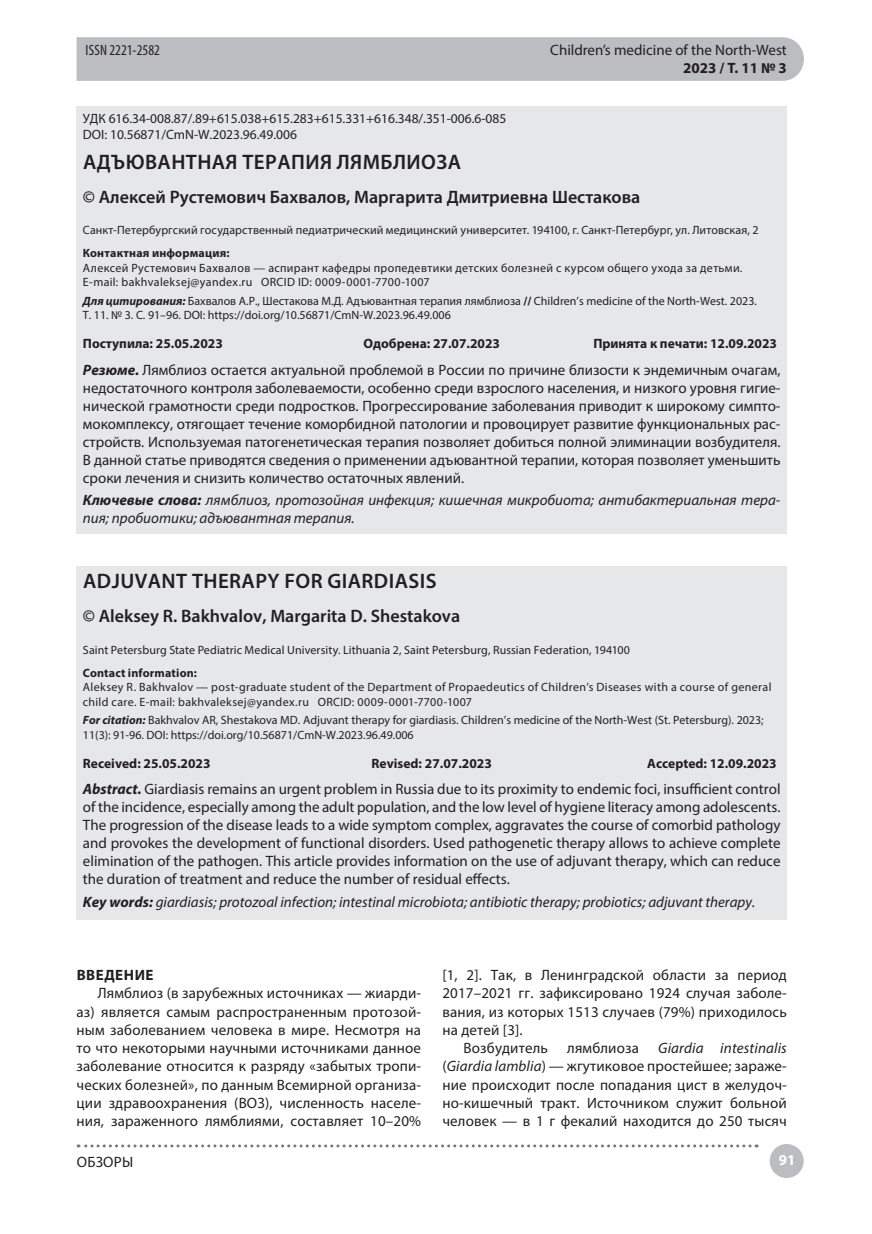
<style>
.page{position:relative;width:872px;height:1234px;background:#fff}
.page>*{position:absolute;margin:0;border:0;box-sizing:border-box;transform-origin:0 0}
.t1{font:600 21px "Myriad Pro";letter-spacing:.02em;color:#231f20}
.t2{font:600 18px "Myriad Pro";color:#231f20}
.t3{font:15px/18.3px "Myriad Pro";letter-spacing:.01em;color:#231f20;text-align:justify}
.t4{font:italic 15px/18px "Myriad Pro";color:#231f20}
.t5{font:700 15px "Myriad Pro";letter-spacing:.03em;color:#231f20}
.t6{font:condensed 15px "Myriad Pro";color:#231f20}
.t7{font:700 15px "Myriad Pro";color:#fff}
.t8{font:700 13.5px "Myriad Pro";color:#231f20}
.t9{font:13.5px/16.2px "Myriad Pro";color:#231f20}
.t10{font:12px/14.4px "Myriad Pro";letter-spacing:.01em;color:#231f20}
.t11{font:12px/14.4px "Myriad Pro";letter-spacing:.03em;color:#231f20}
.t12{font:700 12px "Myriad Pro";letter-spacing:.015em;color:#231f20}
.s1{font-weight:700;font-style:italic}
.s2{font-weight:700}
.s3{font-style:italic}
</style>
<div class="page">
<div style="left:77px;top:37px;width:727px;height:44px;background:#bcbdc0"></div>
<div style="left:769px;top:1143px;width:34px;height:34px;background:#bcbdc0;border-radius:50%"></div>
<svg style="left:78px;top:1144px;width:672px;height:3px"></svg>
<div style="left:77px;top:106px;width:710px;height:428px;background:#e6e7e9"></div>
<div style="left:77px;top:566px;width:710px;height:352px;background:#e6e7e9"></div>
<p class="t6" style="left:85px;top:45px;width:76px">ISSN 2221-2582</p>
<p class="t3" style="left:550px;top:42px;width:238px">Children’s medicine of the North-West</p>
<p class="t5" style="left:683px;top:62px;width:105px">2023 / Т. 11 № 3</p>
<p class="t9" style="left:83px;top:111px;width:425px">УДК 616.34-008.87/.89+615.038+615.283+615.331+616.348/.351-006.6-085<br>DOI: 10.56871/CmN-W.2023.96.49.006</p>
<h1 class="t1" style="left:83px;top:153px;width:379px">АДЪЮВАНТНАЯ ТЕРАПИЯ ЛЯМБЛИОЗА</h1>
<p class="t2" style="left:83px;top:190px;width:559px">© Алексей Рустемович Бахвалов, Маргарита Дмитриевна Шестакова</p>
<p class="t10" style="left:83px;top:224px;width:677px">Санкт-Петербургский государственный педиатрический медицинский университет. 194100, г. Санкт-Петербург, ул. Литовская, 2</p>
<p class="t12" style="left:83px;top:249px;width:148px">Контактная информация:</p>
<p class="t11" style="left:83px;top:261px;width:661px">Алексей Рустемович Бахвалов — аспирант кафедры пропедевтики детских болезней с курсом общего ухода за детьми.<br>E-mail: bakhvaleksej@yandex.ru ORCID ID: 0009-0001-7700-1007</p>
<p class="t10" style="left:83px;top:294px;width:675px"><span class="s1">Для цитирования:</span> Бахвалов А.Р., Шестакова М.Д. Адъювантная терапия лямблиоза <span class="s2">//</span> Children’s medicine of the North-West. 2023.<br>Т. 11. № 3. С. 91–96. DOI: https://doi.org/10.56871/CmN-W.2023.96.49.006</p>
<p class="t8" style="left:83px;top:338px;width:141px">Поступила: 25.05.2023</p>
<p class="t8" style="left:363px;top:338px;width:138px">Одобрена: 27.07.2023</p>
<p class="t8" style="left:593px;top:338px;width:185px">Принята к печати: 12.09.2023</p>
<p class="t3" style="left:83px;top:362px;width:699px"><span class="s1">Резюме.</span> Лямблиоз остается актуальной проблемой в России по причине близости к эндемичным очагам, недостаточного контроля заболеваемости, особенно среди взрослого населения, и низкого уровня гигие&shy;нической грамотности среди подростков. Прогрессирование заболевания приводит к широкому симпто&shy;мокомплексу, отягощает течение коморбидной патологии и провоцирует развитие функциональных рас&shy;стройств. Используемая патогенетическая терапия позволяет добиться полной элиминации возбудителя.<br>В данной статье приводятся сведения о применении адъювантной терапии, которая позволяет уменьшить сроки лечения и снизить количество остаточных явлений.</p>
<p class="t4" style="left:83px;top:492px;width:699px"><span class="s2">Ключевые слова:</span> лямблиоз, протозойная инфекция; кишечная микробиота; антибактериальная тера&shy;пия; пробиотики; адъювантная терапия.</p>
<h1 class="t1" style="left:83px;top:573px;width:355px">ADJUVANT THERAPY FOR GIARDIASIS</h1>
<p class="t2" style="left:83px;top:609px;width:379px">© Aleksey R. Bakhvalov, Margarita D. Shestakova</p>
<p class="t10" style="left:83px;top:643px;width:548px">Saint Petersburg State Pediatric Medical University. Lithuania 2, Saint Petersburg, Russian Federation, 194100</p>
<p class="t12" style="left:83px;top:668px;width:116px">Contact information:</p>
<p class="t11" style="left:83px;top:680px;width:690px">Aleksey R. Bakhvalov — post-graduate student of the Department of Propaedeutics of Children’s Diseases with a course of general child care. E-mail: bakhvaleksej@yandex.ru ORCID: 0009-0001-7700-1007</p>
<p class="t10" style="left:83px;top:713px;width:682px"><span class="s1">For citation:</span> Bakhvalov AR, Shestakova MD. Adjuvant therapy for giardiasis. Children’s medicine of the North-West (St. Petersburg). 2023;<br>11(3): 91-96. DOI: https://doi.org/10.56871/CmN-W.2023.96.49.006</p>
<p class="t8" style="left:83px;top:757px;width:129px">Received: 25.05.2023</p>
<p class="t8" style="left:371px;top:757px;width:122px">Revised: 27.07.2023</p>
<p class="t8" style="left:647px;top:757px;width:131px">Accepted: 12.09.2023</p>
<p class="t3" style="left:83px;top:781px;width:699px"><span class="s1">Abstract.</span> Giardiasis remains an urgent problem in Russia due to its proximity to endemic foci, insufficient control of the incidence, especially among the adult population, and the low level of hygiene literacy among adolescents.<br>The progression of the disease leads to a wide symptom complex, aggravates the course of comorbid pathology and provokes the development of functional disorders. Used pathogenetic therapy allows to achieve complete elimination of the pathogen. This article provides information on the use of adjuvant therapy, which can reduce the duration of treatment and reduce the number of residual effects.</p>
<p class="t4" style="left:83px;top:893px;width:674px"><span class="s2">Key words:</span> giardiasis; protozoal infection; intestinal microbiota; antibiotic therapy; probiotics; adjuvant therapy.</p>
<p class="t5" style="left:77px;top:968px;width:78px">ВВЕДЕНИЕ</p>
<p class="t3" style="left:77px;top:985px;width:346px;text-indent:21px">Лямблиоз (в зарубежных источниках — жиарди&shy;аз) является самым распространенным протозой&shy;ным заболеванием человека в мире. Несмотря на то что некоторыми научными источниками данное заболевание относится к разряду «забытых тропи&shy;ческих болезней», по данным Всемирной организа&shy;ции здравоохранения (ВОЗ), численность населе&shy;ния, зараженного лямблиями, составляет 10–20%</p>
<p class="t3" style="left:442px;top:966px;width:346px">[1, 2]. Так, в Ленинградской области за период</p>
<p class="t3" style="left:442px;top:985px;width:346px">2017–2021 гг. зафиксировано 1924 случая заболе-</p>
<p class="t3" style="left:442px;top:1003px;width:346px">вания, из которых 1513 случаев (79%) приходилось</p>
<p class="t3" style="left:442px;top:1021px;width:82px">на детей [3].</p>
<p class="t3" style="left:463px;top:1039px;width:86px">Возбудитель</p>
<p class="t3" style="left:567px;top:1039px;width:73px">лямблиоза</p>
<p class="t3" style="left:442px;top:1039px;width:346px;text-indent:216px"><span class="s3">Giardia intestinalis </span>(<span class="s3">Giardia lamblia</span>) — жгутиковое простейшее; зараже&shy;ние происходит после попадания цист в желудоч&shy;но-кишечный тракт. Источником служит больной человек — в 1 г фекалий находится до 250 тысяч</p>
<p class="t3" style="left:77px;top:1153px;width:58px">ОБЗОРЫ</p>
<p class="t7" style="left:778px;top:1154px;width:18px">91</p>
</div>
